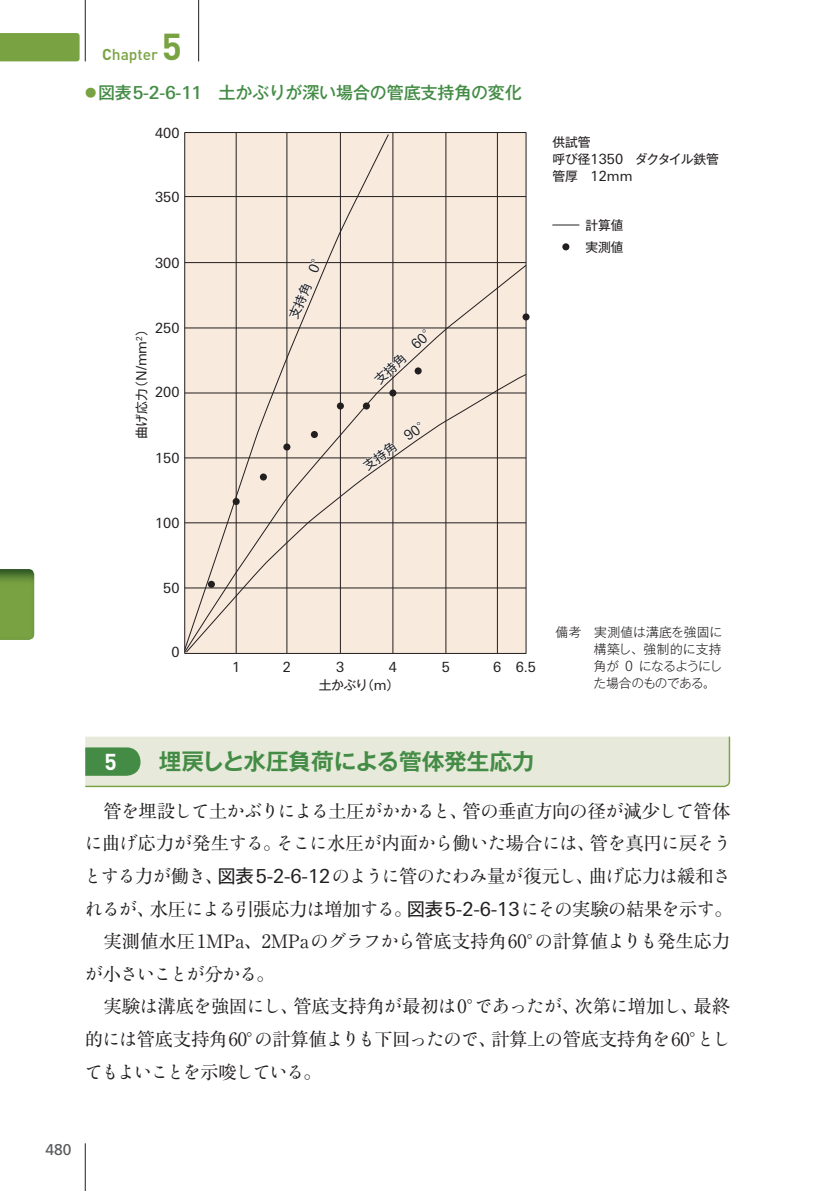
<style>
.page{position:relative;width:840px;height:1191px;background:#fff}
.page>*{position:absolute;margin:0;border:0;box-sizing:border-box;transform-origin:0 0}
.t1{font:700 37px "DIN";color:#79a342}
.t2{font:22.6px "Gothic MB101 Pro De Bold 90 msp RKSJ H";letter-spacing:-.005em;color:#448c46}
.t3{font:700 22.6px "DIN";color:#fff}
.t4{font:18.4px/32.6px "Ryumin Pr 6 N Reg 90 msp RKSJ H";letter-spacing:-.01em;color:#231f20;text-align:right}
.t5{font:18.4px/32.6px "Ryumin Std Regular KO 90 msp RKSJ H";letter-spacing:-.085em;color:#231f20;text-align:justify}
.t6{font:17px "Gothic MB101 Pro Medium 90 msp RKSJ H";letter-spacing:-.005em;color:#448c46}
.t7{font:500 15.6px "DIN";color:#79a342}
.t8{font:15.6px "Frutiger";color:#58595b}
.t9{font:14px "Linotype Univers Basic";color:#231f20}
.t10{font:12.8px/17px "Gothic MB101 Pr 6 Regular 90 msp RKSJ H";color:#231f20}
.t11{font:12.8px/17px "Gothic MB101 Pr 6 Light 90 msp RKSJ H";letter-spacing:-.015em;color:#231f20;text-align:justify}
.t12{font:12.8px "Gothic MB101 Pr 6 Light 90 msp RKSJ H";letter-spacing:-.04em;color:#231f20}
.s1{font-weight:700}
.s2{font-size:11.4px;color:#79a342}
.s3{font-family:"Linotype Univers Basic";font-weight:500;font-size:17.8px}
.s4{font-family:"Linotype Univers Basic";font-size:14px}
.s5{font-family:"Gothic MB101 Pr 6 Regular 90 msp RKSJ H";font-size:12.8px}
.s6{font-family:"Linotype Univers Basic";font-weight:300;font-size:14px}
.s7{font-family:"Ryumin Pr 6 N Reg 90 msp RKSJ H"}
.s8{font-family:"Gothic MB101 Pro Regular 90 msp RKSJ H"}
.s9{font-family:"Linotype Univers Basic";font-size:19.4px}
.s10{font-family:"Ryumin Std Regular KO 90 msp RKSJ H"}
</style>
<div class="page">
<div style="left:0;top:33px;width:80px;height:28px;background:#79a342"></div>
<hr style="left:198px;top:0;width:1px;height:61px;background:#231f20">
<hr style="left:85px;top:0;width:1px;height:61px;background:#231f20">
<hr style="left:85px;top:1143px;width:1px;height:47px;background:#231f20">
<img style="left:0;top:569px;width:34px;height:71px">
<svg style="left:85px;top:736px;width:646px;height:51px;background:#dce4cf"></svg>
<div style="left:185px;top:132px;width:341px;height:521px;background:#f8eadc"></div>
<hr style="left:236px;top:132px;width:1px;height:521px;background:#231f20">
<hr style="left:287px;top:132px;width:1px;height:521px;background:#231f20">
<hr style="left:340px;top:132px;width:1px;height:521px;background:#231f20">
<hr style="left:393px;top:132px;width:1px;height:521px;background:#231f20">
<hr style="left:446px;top:132px;width:1px;height:521px;background:#231f20">
<hr style="left:497px;top:132px;width:1px;height:521px;background:#231f20">
<hr style="left:185px;top:196px;width:341px;height:1px;background:#231f20">
<hr style="left:185px;top:262px;width:341px;height:1px;background:#231f20">
<svg style="left:184px;top:134px;width:205px;height:131px"></svg>
<svg style="left:184px;top:265px;width:343px;height:387px"></svg>
<svg style="left:186px;top:374px;width:341px;height:278px"></svg>
<div style="left:208px;top:580px;width:7px;height:8px;background:#231f20;border-radius:50%"></div>
<div style="left:233px;top:498px;width:7px;height:7px;background:#231f20;border-radius:50%"></div>
<div style="left:260px;top:473px;width:7px;height:7px;background:#231f20;border-radius:50%"></div>
<div style="left:283px;top:443px;width:7px;height:7px;background:#231f20;border-radius:50%"></div>
<div style="left:311px;top:431px;width:7px;height:7px;background:#231f20;border-radius:50%"></div>
<div style="left:337px;top:402px;width:7px;height:7px;background:#231f20;border-radius:50%"></div>
<div style="left:363px;top:402px;width:7px;height:7px;background:#231f20;border-radius:50%"></div>
<div style="left:389px;top:389px;width:7px;height:7px;background:#231f20;border-radius:50%"></div>
<div style="left:523px;top:313px;width:7px;height:7px;background:#231f20;border-radius:50%"></div>
<div style="left:562px;top:243px;width:7px;height:7px;background:#231f20;border-radius:50%"></div>
<svg style="left:288px;top:282px;width:24px;height:40px"></svg>
<svg style="left:307px;top:258px;width:14px;height:15px"></svg>
<svg style="left:372px;top:328px;width:57px;height:58px"></svg>
<svg style="left:359px;top:421px;width:63px;height:51px"></svg>
<svg style="left:552px;top:225px;width:27px;height:1px"></svg>
<h1 class="t1" style="left:162px;top:26px;width:22px">5</h1>
<p class="t7" style="left:102px;top:45px;width:57px"><span class="s1">C</span>hapter</p>
<p class="t6" style="left:85px;top:86px;width:438px"><span class="s2">●</span>図表<span class="s3">5-2-6-11</span>　土かぶりが深い場合の管底支持角の変化</p>
<p class="t9" style="left:155px;top:125px;width:26px">400</p>
<p class="t9" style="left:155px;top:189px;width:26px">350</p>
<p class="t9" style="left:155px;top:255px;width:26px">300</p>
<p class="t10" style="left:135px;top:439px;width:117px;rotate:-90deg">曲げ応力（<span class="s4">N/mm</span><sup>2</sup>）</p>
<p class="t9" style="left:155px;top:320px;width:26px">250</p>
<p class="t9" style="left:155px;top:384px;width:26px">200</p>
<p class="t9" style="left:155px;top:449px;width:26px">150</p>
<p class="t9" style="left:155px;top:515px;width:26px">100</p>
<p class="t10" style="left:287px;top:316px;width:73px;rotate:-67deg">支持角 <span class="s4">0</span>°</p>
<p class="t10" style="left:372px;top:377px;width:81px;rotate:-43deg">支持角　<span class="s4">60</span>°</p>
<p class="t10" style="left:361px;top:462px;width:81px;rotate:-36deg">支持角　<span class="s4">90</span>°</p>
<p class="t10" style="left:552px;top:136px;width:168px">供試管<br>呼び径<span class="s4">1350</span>　ダクタイル鉄管</p>
<p class="t9" style="left:552px;top:168px;width:82px"><span class="s5">管厚　</span>12mm</p>
<p class="t10" style="left:585px;top:216px;width:40px;line-height:21.8px">計算値実測値</p>
<p class="t9" style="left:163px;top:579px;width:18px">50</p>
<p class="t9" style="left:171px;top:644px;width:10px">0</p>
<p class="t9" style="left:232px;top:658px;width:10px">1</p>
<p class="t9" style="left:283px;top:658px;width:10px">2</p>
<p class="t9" style="left:336px;top:658px;width:10px">3</p>
<p class="t9" style="left:389px;top:658px;width:10px">4</p>
<p class="t9" style="left:442px;top:658px;width:10px">5</p>
<p class="t9" style="left:493px;top:658px;width:44px">6 6.5</p>
<p class="t11" style="left:593px;top:626px;width:130px;text-indent:-38px">備考　実測値は溝底を強固に構築し、強制的に支持角が <span class="s6">0</span> になるようにし</p>
<p class="t10" style="left:319px;top:678px;width:82px">土かぶり（<span class="s4">m</span>）</p>
<p class="t12" style="left:594px;top:678px;width:124px">た場合のものである。</p>
<p class="t3" style="left:105px;top:748px;width:14px">5</p>
<p class="t2" style="left:159px;top:753px;width:377px">埋戻しと水圧負荷による管体発生応力</p>
<p class="t5" style="left:84px;top:797px;width:649px;text-indent:20px"><span class="s7">管</span>を<span class="s7">埋設</span>して<span class="s7">土</span>かぶりによる<span class="s7">土圧</span>がかかると<span class="s7">、管</span>の<span class="s7">垂直方向</span>の<span class="s7">径</span>が<span class="s7">減少</span>して<span class="s7">管体</span>に<span class="s7">曲</span>げ<span class="s7">応力</span>が<span class="s7">発生</span>する<span class="s7">。</span>そこに<span class="s7">水圧</span>が<span class="s7">内面</span>から<span class="s7">働</span>いた<span class="s7">場合</span>には<span class="s7">、管</span>を<span class="s7">真円</span>に<span class="s7">戻</span>そうとする<span class="s7">力</span>が<span class="s7">働</span>き<span class="s7">、</span><span class="s8">図表</span><span class="s9">5-2-6-12</span>のように<span class="s7">管</span>のたわみ<span class="s7">量</span>が<span class="s7">復元</span>し<span class="s7">、曲</span>げ<span class="s7">応力</span>は<span class="s7">緩和</span>さ</p>
<p class="t4" style="left:85px;top:895px;width:650px"><span class="s10">れるが</span>、水圧<span class="s10">による</span>引張応力<span class="s10">は</span>増加<span class="s10">する</span>。<span class="s8">図表</span><span class="s9">5-2-6-13</span><span class="s10">にその</span>実験<span class="s10">の</span>結果<span class="s10">を</span>示<span class="s10">す</span>。実測値水圧1MPa、2MPa<span class="s10">のグラフから</span>管底支持角60°<span class="s10">の</span>計算値<span class="s10">よりも</span>発生応力</p>
<p class="t5" style="left:85px;top:960px;width:192px">が<span class="s7">小</span>さいことが<span class="s7">分</span>かる<span class="s7">。</span></p>
<p class="t4" style="left:85px;top:992px;width:648px">実験<span class="s10">は</span>溝底<span class="s10">を</span>強固<span class="s10">にし</span>、管底支持角<span class="s10">が</span>最初<span class="s10">は</span>0°<span class="s10">であったが</span>、次第<span class="s10">に</span>増加<span class="s10">し</span>、最終的<span class="s10">には</span>管底支持角60°<span class="s10">の</span>計算値<span class="s10">よりも</span>下回<span class="s10">ったので</span>、計算上<span class="s10">の</span>管底支持角<span class="s10">を</span>60°<span class="s10">とし</span></p>
<p class="t5" style="left:85px;top:1057px;width:239px">てもよいことを<span class="s7">示唆</span>している<span class="s7">。</span></p>
<p class="t8" style="left:46px;top:1143px;width:28px">480</p>
</div>
